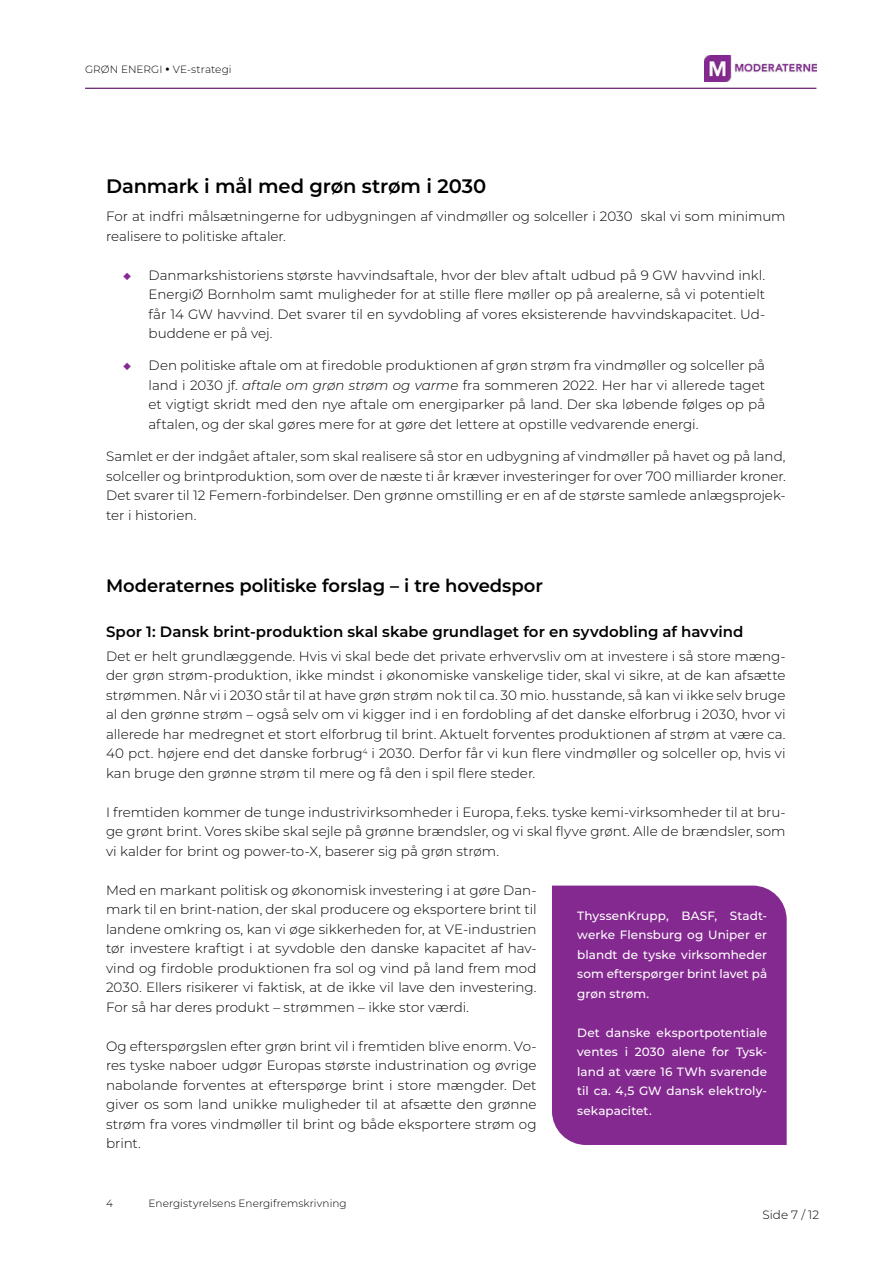
<style>
.page{position:relative;width:893px;height:1263px;background:#fff}
.page>*{position:absolute;margin:0;border:0;box-sizing:border-box;transform-origin:0 0}
.t1{font:600 19.5px "Montserrat";letter-spacing:-.01em;color:#000}
.t2{font:600 18px "Montserrat";letter-spacing:-.005em;color:#000}
.t3{font:600 15px "Montserrat";color:#000}
.t4{font:300 13.5px/19.5px "Montserrat";color:#000;text-align:justify}
.t5{font:500 12px/19.5px "Montserrat";letter-spacing:.005em;color:#fff;text-align:justify}
.t6{font:300 12px "Montserrat";color:#000}
.t7{font:300 10.5px "Montserrat";letter-spacing:.01em;color:#000}
.s1{font-weight:600;color:#842990}
.s2{font-style:italic}
</style>
<div class="page">
<img style="left:704px;top:55px;width:112px;height:27px">
<hr style="left:85px;top:88px;width:731px;height:1px;background:#590761">
<div style="left:552px;top:885px;width:235px;height:260px;background:#842990"></div>
<p class="t7" style="left:85px;top:62px;width:148px">GRØN ENERGI • VE-strategi</p>
<h1 class="t1" style="left:106px;top:172px;width:382px">Danmark i mål med grøn strøm i 2030</h1>
<p class="t4" style="left:106px;top:206px;width:681px">For at indfri målsætningerne for udbygningen af vindmøller og solceller i 2030 skal vi som minimum realisere to politiske aftaler.</p>
<p class="t4" style="left:149px;top:265px;width:618px;text-indent:-26px"><span class="s1">◆</span> Danmarkshistoriens største havvindsaftale, hvor der blev aftalt udbud på 9 GW havvind inkl.<br>EnergiØ Bornholm samt muligheder for at stille flere møller op på arealerne, så vi potentielt får 14 GW havvind. Det svarer til en syvdobling af vores eksisterende havvindskapacitet. Ud&shy;buddene er på vej.</p>
<p class="t4" style="left:149px;top:355px;width:618px;text-indent:-26px"><span class="s1">◆</span> Den politiske aftale om at firedoble produktionen af grøn strøm fra vindmøller og solceller på land i 2030 jf. <span class="s2">aftale om grøn strøm og varme</span> fra sommeren 2022. Her har vi allerede taget et vigtigt skridt med den nye aftale om energiparker på land. Der ska løbende følges op på aftalen, og der skal gøres mere for at gøre det lettere at opstille vedvarende energi.</p>
<p class="t4" style="left:106px;top:446px;width:681px">Samlet er der indgået aftaler, som skal realisere så stor en udbygning af vindmøller på havet og på land, solceller og brintproduktion, som over de næste ti år kræver investeringer for over 700 milliarder kroner.<br>Det svarer til 12 Femern-forbindelser. Den grønne omstilling er en af de største samlede anlægsprojek&shy;ter i historien.</p>
<h2 class="t2" style="left:106px;top:573px;width:438px">Moderaternes politiske forslag – i tre hovedspor</h2>
<p class="t3" style="left:106px;top:621px;width:639px">Spor 1: Dansk brint-produktion skal skabe grundlaget for en syvdobling af havvind</p>
<p class="t4" style="left:106px;top:646px;width:681px">Det er helt grundlæggende. Hvis vi skal bede det private erhvervsliv om at investere i så store mæng&shy;der grøn strøm-produktion, ikke mindst i økonomiske vanskelige tider, skal vi sikre, at de kan afsætte strømmen. Når vi i 2030 står til at have grøn strøm nok til ca. 30 mio. husstande, så kan vi ikke selv bruge al den grønne strøm – også selv om vi kigger ind i en fordobling af det danske elforbrug i 2030, hvor vi allerede har medregnet et stort elforbrug til brint. Aktuelt forventes produktionen af strøm at være ca.<br>40 pct. højere end det danske forbrug<sup>4</sup> i 2030. Derfor får vi kun flere vindmøller og solceller op, hvis vi kan bruge den grønne strøm til mere og få den i spil flere steder.</p>
<p class="t4" style="left:106px;top:802px;width:681px">I fremtiden kommer de tunge industrivirksomheder i Europa, f.eks. tyske kemi-virksomheder til at bru&shy;ge grønt brint. Vores skibe skal sejle på grønne brændsler, og vi skal flyve grønt. Alle de brændsler, som vi kalder for brint og power-to-X, baserer sig på grøn strøm.</p>
<p class="t4" style="left:106px;top:880px;width:432px">Med en markant politisk og økonomisk investering i at gøre Dan&shy;mark til en brint-nation, der skal producere og eksportere brint til landene omkring os, kan vi øge sikkerheden for, at VE-industrien tør investere kraftigt i at syvdoble den danske kapacitet af hav&shy;vind og firdoble produktionen fra sol og vind på land frem mod 2030. Ellers risikerer vi faktisk, at de ikke vil lave den investering.<br>For så har deres produkt – strømmen – ikke stor værdi.</p>
<p class="t4" style="left:106px;top:1035px;width:432px">Og efterspørgslen efter grøn brint vil i fremtiden blive enorm. Vo&shy;res tyske naboer udgør Europas største industrination og øvrige nabolande forventes at efterspørge brint i store mængder. Det giver os som land unikke muligheder til at afsætte den grønne strøm fra vores vindmøller til brint og både eksportere strøm og brint.</p>
<p class="t5" style="left:577px;top:905px;width:191px">ThyssenKrupp, BASF, Stadt&shy;werke Flensburg og Uniper er blandt de tyske virksomheder som efterspørger brint lavet på grøn strøm.</p>
<p class="t5" style="left:577px;top:1022px;width:191px">Det danske eksportpotentiale ventes i 2030 alene for Tysk&shy;land at være 16 TWh svarende til ca. 4,5 GW dansk elektroly&shy;sekapacitet.</p>
<p class="t7" style="left:106px;top:1196px;width:8px">4</p>
<p class="t7" style="left:149px;top:1196px;width:200px">Energistyrelsens Energifremskrivning</p>
<p class="t6" style="left:762px;top:1207px;width:58px">Side 7 / 12</p>
</div>
